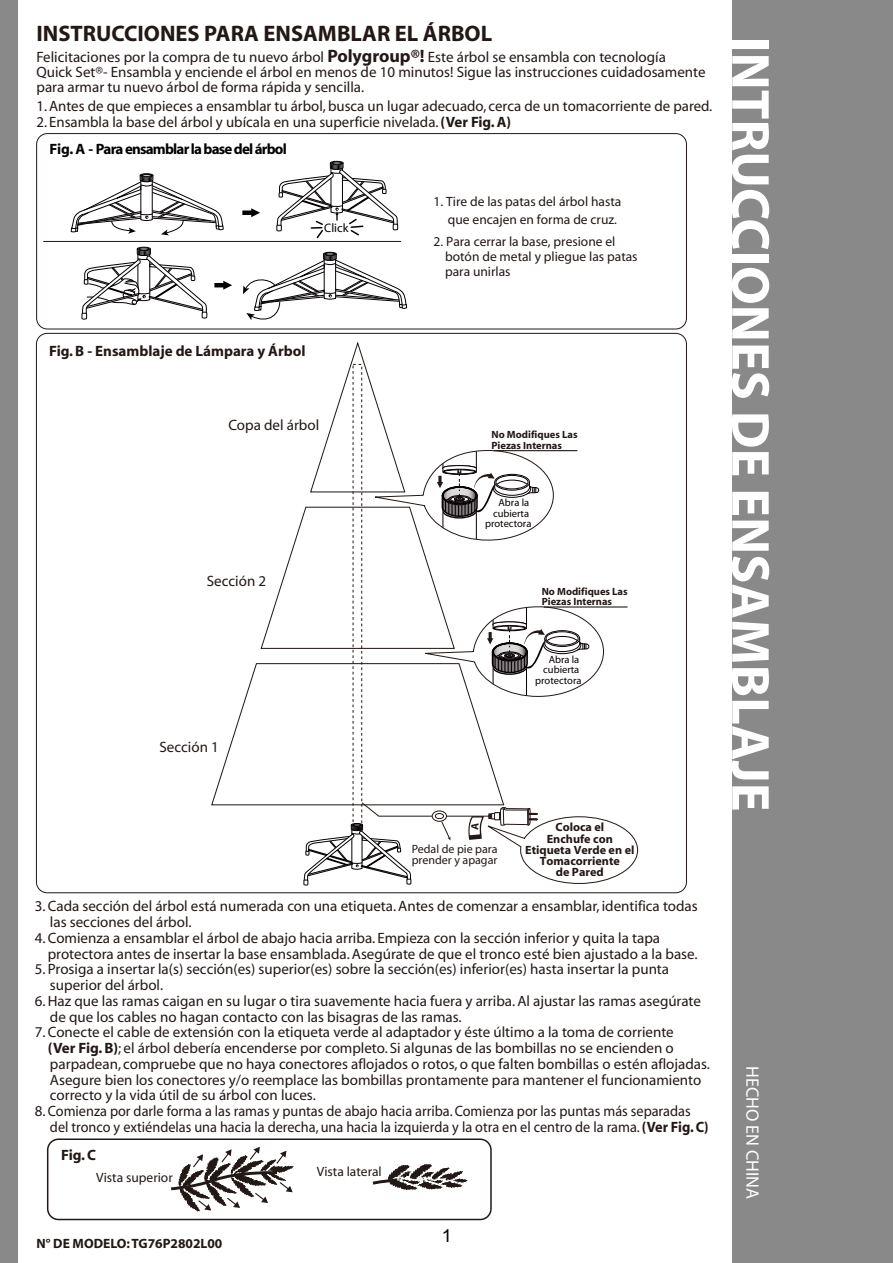
<style>
.page{position:relative;width:893px;height:1263px;background:#fff}
.page>*{position:absolute;margin:0;border:0;box-sizing:border-box;transform-origin:0 0}
.t1{font:700 54px "Myriad";color:#fff}
.t2{font:700 22.5px "Myriad";color:#221815}
.t3{font:18px "Myriad";color:#fff}
.t4{font:18px "Arial";color:#040000}
.t5{font:15px/15.8px "Myriad";color:#221815}
.t6{font:700 15px "Myriad";color:#221815}
.t7{font:700 15px "Myriad";letter-spacing:-.055em;color:#040000}
.t8{font:13.5px/15px "Myriad";color:#221815}
.t9{font:700 13.5px "Myriad";color:#221815}
.t10{font:12.3px "Myriad";color:#040000}
.t11{font:700 12px/11.2px "Myriad";color:#221714;text-align:center}
.t12{font:12px/10.5px "Myriad";color:#221815}
.t13{font:700 10.5px/10.5px "Myriad";color:#221815}
.t14{font:10.5px/10.5px "Myriad";color:#070001;text-align:right}
.s1{font-weight:700;font-size:18px}
.s2{font-weight:700}
</style>
<div class="page">
<div style="left:732px;top:0;width:161px;height:1263px;background:#898989"></div>
<div style="left:0;top:0;width:17px;height:1263px;background:#898989"></div>
<hr style="left:494px;top:450px;width:83px;height:1px;background:#040000">
<svg style="left:505px;top:450px;width:49px;height:89px"></svg>
<hr style="left:544px;top:607px;width:83px;height:1px;background:#040000">
<svg style="left:505px;top:606px;width:99px;height:91px"></svg>
<div style="left:47px;top:1138px;width:445px;height:82px;border:2px solid #221815;border-radius:11px"></div>
<svg style="left:372px;top:1164px;width:96px;height:26px"></svg>
<svg style="left:171px;top:1146px;width:123px;height:66px"></svg>
<svg style="left:242px;top:208px;width:18px;height:9px"></svg>
<svg style="left:214px;top:281px;width:18px;height:9px"></svg>
<div style="left:140px;top:173px;width:13px;height:4px;border:1px solid #040000;border-radius:50%"></div>
<svg style="left:70px;top:174px;width:154px;height:67px"></svg>
<div style="left:330px;top:161px;width:13px;height:4px;border:1px solid #040000;border-radius:50%"></div>
<svg style="left:276px;top:162px;width:122px;height:77px"></svg>
<div style="left:323px;top:252px;width:14px;height:4px;border:1px solid #040000;border-radius:50%"></div>
<svg style="left:243px;top:253px;width:164px;height:67px"></svg>
<hr style="left:43px;top:241px;width:358px;height:1px;background:#221815">
<div style="left:137px;top:247px;width:14px;height:4px;border:1px solid #040000;border-radius:50%"></div>
<svg style="left:81px;top:248px;width:127px;height:72px"></svg>
<div style="left:36px;top:133px;width:651px;height:196px;border:1px solid #221815;border-radius:11px"></div>
<svg style="left:211px;top:342px;width:294px;height:464px"></svg>
<svg style="left:303px;top:778px;width:335px;height:108px"></svg>
<h2 class="t2" style="left:36px;top:22px;width:457px">INSTRUCCIONES PARA ENSAMBLAR EL ÁRBOL</h2>
<p class="t5" style="left:36px;top:50px;width:671px;line-height:15px">Felicitaciones por la compra de tu nuevo árbol <span class="s1">Polygroup®!</span> Este árbol se ensambla con tecnología<br>Quick Set®- Ensambla y enciende el árbol en menos de 10 minutos! Sigue las instrucciones cuidadosamente para armar tu nuevo árbol de forma rápida y sencilla.</p>
<p class="t5" style="left:36px;top:99px;width:677px">1. Antes de que empieces a ensamblar tu árbol, busca un lugar adecuado, cerca de un tomacorriente de pared.</p>
<p class="t5" style="left:36px;top:115px;width:476px">2. Ensambla la base del árbol y ubícala en una superficie nivelada. <span class="s2">(Ver Fig. A)</span></p>
<p class="t7" style="left:49px;top:142px;width:239px">Fig. A - Para ensamblar la base del árbol</p>
<p class="t10" style="left:324px;top:221px;width:26px">Click</p>
<p class="t6" style="left:49px;top:343px;width:258px">Fig. B - Ensamblaje de Lámpara y Árbol</p>
<p class="t5" style="left:228px;top:418px;width:92px">Copa del árbol</p>
<p class="t5" style="left:207px;top:574px;width:61px">Sección 2</p>
<p class="t5" style="left:159px;top:739px;width:61px">Sección 1</p>
<p class="t8" style="left:448px;top:193px;width:175px;line-height:18px;text-indent:-14px">1. Tire de las patas del árbol hasta que encajen en forma de cruz.</p>
<p class="t8" style="left:445px;top:235px;width:194px;text-indent:-11px">2. Para cerrar la base, presione el botón de metal y pliegue las patas para unirlas</p>
<p class="t13" style="left:491px;top:430px;width:88px">No Modifiques Las<br>Piezas Internas</p>
<p class="t14" style="left:485px;top:498px;width:48px">Abra la cubierta protectora</p>
<p class="t13" style="left:542px;top:586px;width:88px">No Modifiques Las<br>Piezas Internas</p>
<p class="t14" style="left:535px;top:654px;width:48px">Abra la cubierta protectora</p>
<p class="t12" style="left:412px;top:844px;width:87px">Pedal de pie para prender y apagar</p>
<p class="t11" style="left:525px;top:822px;width:111px">Coloca el<br>Enchufe con<br>Etiqueta Verde en el<br>Tomacorriente<br>de Pared</p>
<p class="t5" style="left:50px;top:899px;width:649px;text-indent:-15px">3. Cada sección del árbol está numerada con una etiqueta. Antes de comenzar a ensamblar, identifica todas las secciones del árbol.</p>
<p class="t5" style="left:48px;top:930px;width:651px;text-indent:-13px">4. Comienza a ensamblar el árbol de abajo hacia arriba. Empieza con la sección inferior y quita la tapa protectora antes de insertar la base ensamblada. Asegúrate de que el tronco esté bien ajustado a la base.</p>
<p class="t5" style="left:50px;top:962px;width:621px;text-indent:-15px">5. Prosiga a insertar la(s) sección(es) superior(es) sobre la sección(es) inferior(es) hasta insertar la punta superior del árbol.</p>
<p class="t5" style="left:50px;top:993px;width:652px;text-indent:-15px">6. Haz que las ramas caigan en su lugar o tira suavemente hacia fuera y arriba. Al ajustar las ramas asegúrate de que los cables no hagan contacto con las bisagras de las ramas.</p>
<p class="t5" style="left:48px;top:1025px;width:664px;text-indent:-13px">7. Conecte el cable de extensión con la etiqueta verde al adaptador y éste último a la toma de corriente<br><span class="s2">(Ver Fig. B)</span>; el árbol debería encenderse por completo. Si algunas de las bombillas no se encienden o parpadean, compruebe que no haya conectores aflojados o rotos, o que falten bombillas o estén aflojadas.<br>Asegure bien los conectores y/o reemplace las bombillas prontamente para mantener el funcionamiento correcto y la vida útil de su árbol con luces.</p>
<p class="t5" style="left:50px;top:1104px;width:660px;text-indent:-15px">8. Comienza por darle forma a las ramas y puntas de abajo hacia arriba. Comienza por las puntas más separadas del tronco y extiéndelas una hacia la derecha, una hacia la izquierda y la otra en el centro de la rama. <span class="s2">(Ver Fig. C)</span></p>
<p class="t6" style="left:61px;top:1147px;width:37px">Fig. C</p>
<p class="t8" style="left:96px;top:1170px;width:78px">Vista superior</p>
<p class="t9" style="left:36px;top:1236px;width:187px">N° DE MODELO: TG76P2802L00</p>
<p class="t8" style="left:317px;top:1165px;width:66px">Vista lateral</p>
<p class="t4" style="left:442px;top:1223px;width:12px">1</p>
<h1 class="t1" style="left:778px;top:37px;width:776px;rotate:90deg">INTRUCCIONES DE ENSAMBLAJE</h1>
<p class="t3" style="left:761px;top:1066px;width:134px;rotate:90deg">HECHO EN CHINA</p>
</div>
